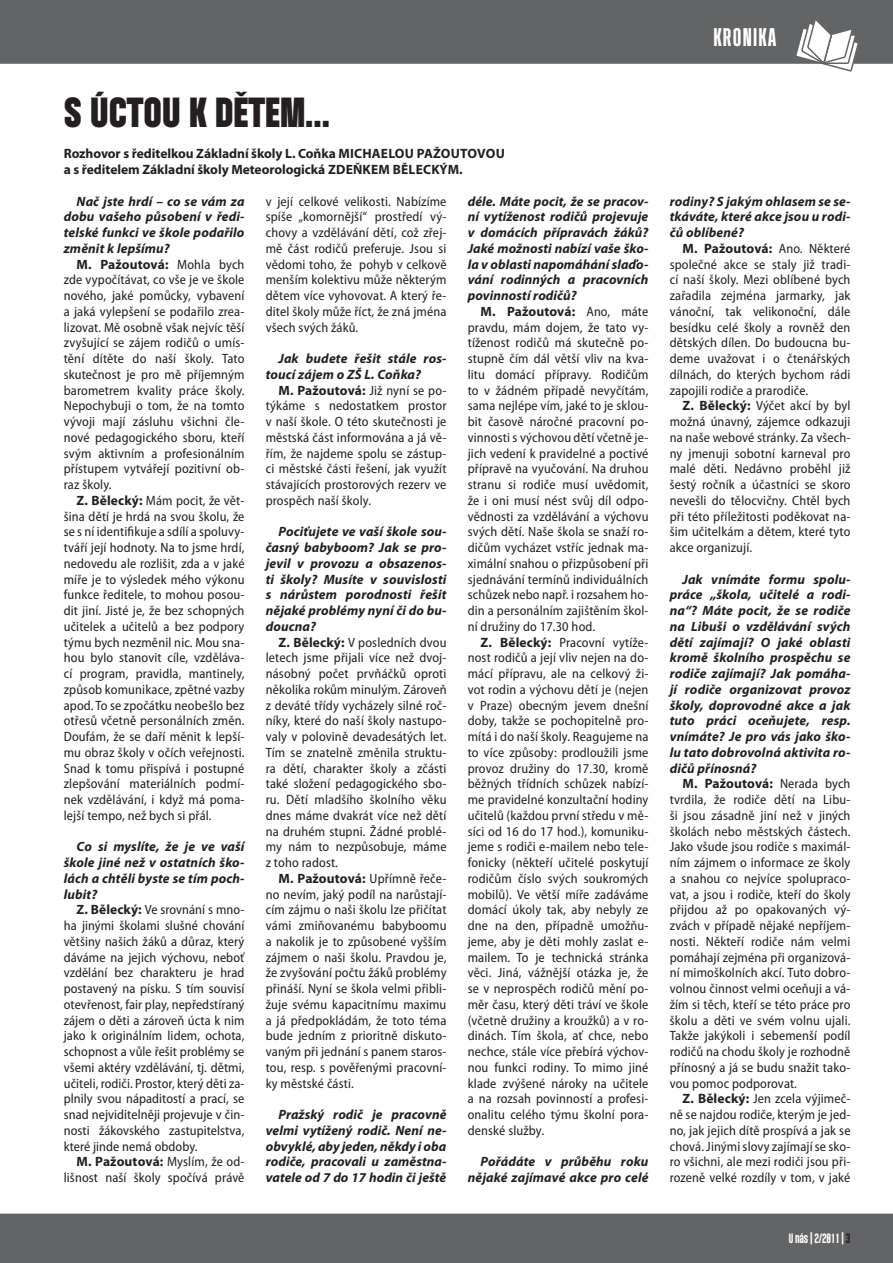
<style>
.page{position:relative;width:893px;height:1263px;background:#fff}
.page>*{position:absolute;margin:0;border:0;box-sizing:border-box;transform-origin:0 0}
.t1{font:42px "Header 15";color:#231f20}
.t2{font:25.5px "Header 13";letter-spacing:.05em;color:#fff}
.t3{font:semi-condensed 13.5px/15.8px "Myriad Pro";letter-spacing:.01em;color:#231f20;text-align:justify}
.t4{font:italic 700 13.5px/15.8px "Myriad Pro";letter-spacing:.01em;color:#231f20;text-align:justify}
.t5{font:700 13.5px/15.8px "Myriad Pro";letter-spacing:-.005em;color:#231f20}
.t6{font:13.5px "Header 13";letter-spacing:-.02em;color:#fff}
.s1{font-weight:700;font-stretch:normal}
.s2{color:#231f20}
</style>
<div class="page">
<div style="left:0;top:1213px;width:893px;height:50px;background:#636466"></div>
<div style="left:0;top:0;width:893px;height:64px;background:#636466"></div>
<svg style="left:794px;top:18px;width:65px;height:54px"></svg>
<h1 class="t1" style="left:64px;top:97px;width:268px">S ÚCTOU K DĚTEM...</h1>
<p class="t5" style="left:64px;top:147px;width:443px">Rozhovor s ředitelkou Základní školy L. Coňka MICHAELOU PAŽOUTOVOU a s ředitelem Základní školy Meteorologická ZDEŇKEM BĚLECKÝM.</p>
<p class="t3" style="left:266px;top:195px;width:182px">v její celkové velikosti. Nabízíme spíše „komornější“ prostředí vý&shy;chovy a vzdělávání dětí, což zřej&shy;mě část rodičů preferuje. Jsou si vědomi toho, že pohyb v celkově menším kolektivu může některým dětem více vyhovovat. A který ře&shy;ditel školy může říct, že zná jména všech svých žáků.</p>
<p class="t4" style="left:266px;top:352px;width:182px;text-indent:13px">Jak budete řešit stále ros&shy;toucí zájem o ZŠ L. Coňka?</p>
<p class="t3" style="left:266px;top:384px;width:182px;text-indent:13px"><span class="s1">M. Pažoutová:</span> Již nyní se po&shy;týkáme s nedostatkem prostor v naší škole. O této skutečnosti je městská část informována a já vě&shy;řím, že najdeme spolu se zástup&shy;ci městské části řešení, jak využít stávajících prostorových rezerv ve prospěch naší školy.</p>
<p class="t4" style="left:266px;top:525px;width:182px;text-indent:13px">Pociťujete ve vaší škole sou&shy;časný babyboom? Jak se pro&shy;jevil v provozu a obsazenos&shy;ti školy? Musíte v souvislosti s nárůstem porodnosti řešit nějaké problémy nyní či do bu&shy;doucna?</p>
<p class="t3" style="left:266px;top:635px;width:182px;text-indent:13px"><span class="s1">Z. Bělecký:</span> V posledních dvou letech jsme přijali více než dvoj&shy;násobný počet prvňáčků oproti několika rokům minulým. Zároveň z deváté třídy vycházely silné roč&shy;níky, které do naší školy nastupo&shy;valy v polovině devadesátých let.<br>Tím se znatelně změnila struktu&shy;ra dětí, charakter školy a zčásti také složení pedagogického sbo&shy;ru. Dětí mladšího školního věku dnes máme dvakrát více než dětí na druhém stupni. Žádné problé&shy;my nám to nezpůsobuje, máme z toho radost.</p>
<p class="t3" style="left:266px;top:872px;width:182px;text-indent:13px"><span class="s1">M. Pažoutová:</span> Upřímně řeče&shy;no nevím, jaký podíl na narůstají&shy;cím zájmu o naši školu lze přičítat vámi zmiňovanému babyboomu a nakolik je to způsobené vyšším zájmem o naši školu. Pravdou je, že zvyšování počtu žáků problémy přináší. Nyní se škola velmi přibli&shy;žuje svému kapacitnímu maximu a já předpokládám, že toto téma bude jedním z prioritně diskuto&shy;vaným při jednání s panem staros&shy;tou, resp. s pověřenými pracovní&shy;ky městské části.</p>
<p class="t4" style="left:266px;top:1108px;width:182px;text-indent:13px">Pražský rodič je pracovně velmi vytížený rodič. Není ne&shy;obvyklé, aby jeden, někdy i oba rodiče, pracovali u zaměstna&shy;vatele od 7 do 17 hodin či ještě</p>
<p class="t4" style="left:64px;top:194px;width:182px;text-indent:13px">Nač jste hrdí – co se vám za dobu vašeho působení v ředi&shy;telské funkci ve škole podařilo změnit k lepšímu?</p>
<p class="t3" style="left:64px;top:258px;width:182px;text-indent:13px"><span class="s1">M. Pažoutová:</span> Mohla bych zde vypočítávat, co vše je ve škole nového, jaké pomůcky, vybavení a jaká vylepšení se podařilo zrea&shy;lizovat. Mě osobně však nejvíc těší zvyšující se zájem rodičů o umís&shy;tění dítěte do naší školy. Tato skutečnost je pro mě příjemným barometrem kvality práce školy.<br>Nepochybuji o tom, že na tomto vývoji mají zásluhu všichni čle&shy;nové pedagogického sboru, kteří svým aktivním a profesionálním přístupem vytvářejí pozitivní ob&shy;raz školy.</p>
<p class="t3" style="left:64px;top:494px;width:182px;text-indent:13px"><span class="s1">Z. Bělecký:</span> Mám pocit, že vět&shy;šina dětí je hrdá na svou školu, že se s ní identifikuje a sdílí a spoluvy&shy;tváří její hodnoty. Na to jsme hrdí, nedovedu ale rozlišit, zda a v jaké míře je to výsledek mého výkonu funkce ředitele, to mohou posou&shy;dit jiní. Jisté je, že bez schopných učitelek a učitelů a bez podpory týmu bych nezměnil nic. Mou sna&shy;hou bylo stanovit cíle, vzděláva&shy;cí program, pravidla, mantinely, způsob komunikace, zpětné vazby apod. To se zpočátku neobešlo bez otřesů včetně personálních změn.<br>Doufám, že se daří měnit k lepší&shy;mu obraz školy v očích veřejnosti.<br>Snad k tomu přispívá i postupné zlepšování materiálních podmí&shy;nek vzdělávání, i když má poma&shy;lejší tempo, než bych si přál.</p>
<p class="t4" style="left:64px;top:840px;width:182px;text-indent:13px">Co si myslíte, že je ve vaší škole jiné než v ostatních ško&shy;lách a chtěli byste se tím poch&shy;lubit?</p>
<p class="t3" style="left:64px;top:903px;width:182px;text-indent:13px"><span class="s1">Z. Bělecký:</span> Ve srovnání s mno&shy;ha jinými školami slušné chování většiny našich žáků a důraz, který dáváme na jejich výchovu, neboť vzdělání bez charakteru je hrad postavený na písku. S tím souvisí otevřenost, fair play, nepředstíraný zájem o děti a zároveň úcta k nim jako k originálním lidem, ochota, schopnost a vůle řešit problémy se všemi aktéry vzdělávání, tj. dětmi, učiteli, rodiči. Prostor, který děti za&shy;plnily svou nápaditostí a prací, se snad nejviditelněji projevuje v čin&shy;nosti žákovského zastupitelstva, které jinde nemá obdoby.</p>
<p class="t3" style="left:64px;top:1155px;width:182px;text-align:right"><span class="s1">M. Pažoutová:</span> Myslím, že od&shy;lišnost naší školy spočívá právě</p>
<p class="t4" style="left:468px;top:194px;width:182px">déle. Máte pocit, že se pracov&shy;ní vytíženost rodičů projevuje v domácích přípravách žáků?<br>Jaké možnosti nabízí vaše ško&shy;la v oblasti napomáhání slaďo&shy;vání rodinných a pracovních povinností rodičů?</p>
<p class="t3" style="left:468px;top:305px;width:182px;text-indent:13px"><span class="s1">M. Pažoutová:</span> Ano, máte pravdu, mám dojem, že tato vy&shy;tíženost rodičů má skutečně po&shy;stupně čím dál větší vliv na kva&shy;litu domácí přípravy. Rodičům to v žádném případě nevyčítám, sama nejlépe vím, jaké to je sklou&shy;bit časově náročné pracovní po&shy;vinnosti s výchovou dětí včetně je&shy;jich vedení k pravidelné a poctivé přípravě na vyučování. Na druhou stranu si rodiče musí uvědomit, že i oni musí nést svůj díl odpo&shy;vědnosti za vzdělávání a výchovu svých dětí. Naše škola se snaží ro&shy;dičům vycházet vstříc jednak ma&shy;ximální snahou o přizpůsobení při sjednávání termínů individuálních schůzek nebo např. i rozsahem ho&shy;din a personálním zajištěním škol&shy;ní družiny do 17.30 hod.</p>
<p class="t3" style="left:468px;top:636px;width:182px;text-indent:13px"><span class="s1">Z. Bělecký:</span> Pracovní vytíže&shy;nost rodičů a její vliv nejen na do&shy;mácí přípravu, ale na celkový ži&shy;vot rodin a výchovu dětí je (nejen v Praze) obecným jevem dnešní doby, takže se pochopitelně pro&shy;mítá i do naší školy. Reagujeme na to více způsoby: prodloužili jsme provoz družiny do 17.30, kromě běžných třídních schůzek nabízí&shy;me pravidelné konzultační hodiny učitelů (každou první středu v mě&shy;síci od 16 do 17 hod.), komuniku&shy;jeme s rodiči e-mailem nebo tele&shy;fonicky (někteří učitelé poskytují rodičům číslo svých soukromých mobilů). Ve větší míře zadáváme domácí úkoly tak, aby nebyly ze dne na den, případně umožňu&shy;jeme, aby je děti mohly zaslat e&shy;mailem. To je technická stránka věci. Jiná, vážnější otázka je, že se v neprospěch rodičů mění po&shy;měr času, který děti tráví ve škole (včetně družiny a kroužků) a v ro&shy;dinách. Tím škola, ať chce, nebo nechce, stále více přebírá výchov&shy;nou funkci rodiny. To mimo jiné klade zvýšené nároky na učitele a na rozsah povinností a profesi&shy;onalitu celého týmu školní pora&shy;denské služby.</p>
<p class="t4" style="left:468px;top:1155px;width:182px;text-align:right">Pořádáte v průběhu roku nějaké zajímavé akce pro celé</p>
<h2 class="t2" style="left:713px;top:29px;width:64px">KRONIKA</h2>
<p class="t4" style="left:670px;top:194px;width:182px">rodiny? S jakým ohlasem se se&shy;tkáváte, které akce jsou u rodi&shy;čů oblíbené?</p>
<p class="t3" style="left:670px;top:242px;width:182px;text-indent:13px"><span class="s1">M. Pažoutová:</span> Ano. Některé společné akce se staly již tradi&shy;cí naší školy. Mezi oblíbené bych zařadila zejména jarmarky, jak vánoční, tak velikonoční, dále besídku celé školy a rovněž den dětských dílen. Do budoucna bu&shy;deme uvažovat i o čtenářských dílnách, do kterých bychom rádi zapojili rodiče a prarodiče.</p>
<p class="t3" style="left:670px;top:399px;width:182px;text-indent:13px"><span class="s1">Z. Bělecký:</span> Výčet akcí by byl možná únavný, zájemce odkazuji na naše webové stránky. Za všech&shy;ny jmenuji sobotní karneval pro malé děti. Nedávno proběhl již šestý ročník a účastníci se skoro nevešli do tělocvičny. Chtěl bych při této příležitosti poděkovat na&shy;šim učitelkám a dětem, které tyto akce organizují.</p>
<p class="t4" style="left:670px;top:572px;width:182px;text-indent:13px">Jak vnímáte formu spolu&shy;práce „škola, učitelé a rodi&shy;na“? Máte pocit, že se rodiče na Libuši o vzdělávání svých dětí zajímají? O jaké oblasti kromě školního prospěchu se rodiče zajímají? Jak pomáha&shy;jí rodiče organizovat provoz školy, doprovodné akce a jak tuto práci oceňujete, resp. vnímáte? Je pro vás jako ško&shy;lu tato dobrovolná aktivita ro&shy;dičů přínosná?</p>
<p class="t3" style="left:670px;top:777px;width:182px;text-indent:13px"><span class="s1">M. Pažoutová:</span> Nerada bych tvrdila, že rodiče dětí na Libu&shy;ši jsou zásadně jiní než v jiných školách nebo městských částech.<br>Jako všude jsou rodiče s maximál&shy;ním zájmem o informace ze školy a snahou co nejvíce spolupraco&shy;vat, a jsou i rodiče, kteří do školy přijdou až po opakovaných vý&shy;zvách v případě nějaké nepříjem&shy;nosti. Někteří rodiče nám velmi pomáhají zejména při organizová&shy;ní mimoškolních akcí. Tuto dobro&shy;volnou činnost velmi oceňuji a vá&shy;žím si těch, kteří se této práce pro školu a děti ve svém volnu ujali.<br>Takže jakýkoli i sebemenší podíl rodičů na chodu školy je rozhodně přínosný a já se budu snažit tako&shy;vou pomoc podporovat.</p>
<p class="t3" style="left:670px;top:1092px;width:182px;text-indent:13px"><span class="s1">Z. Bělecký:</span> Jen zcela výjimeč&shy;ně se najdou rodiče, kterým je jed&shy;no, jak jejich dítě prospívá a jak se chová. Jinými slovy zajímají se sko&shy;ro všichni, ale mezi rodiči jsou při&shy;rozeně velké rozdíly v tom, v jaké</p>
<p class="t6" style="left:789px;top:1233px;width:63px">U nás | 2/2011 | <span class="s2">3</span></p>
</div>
